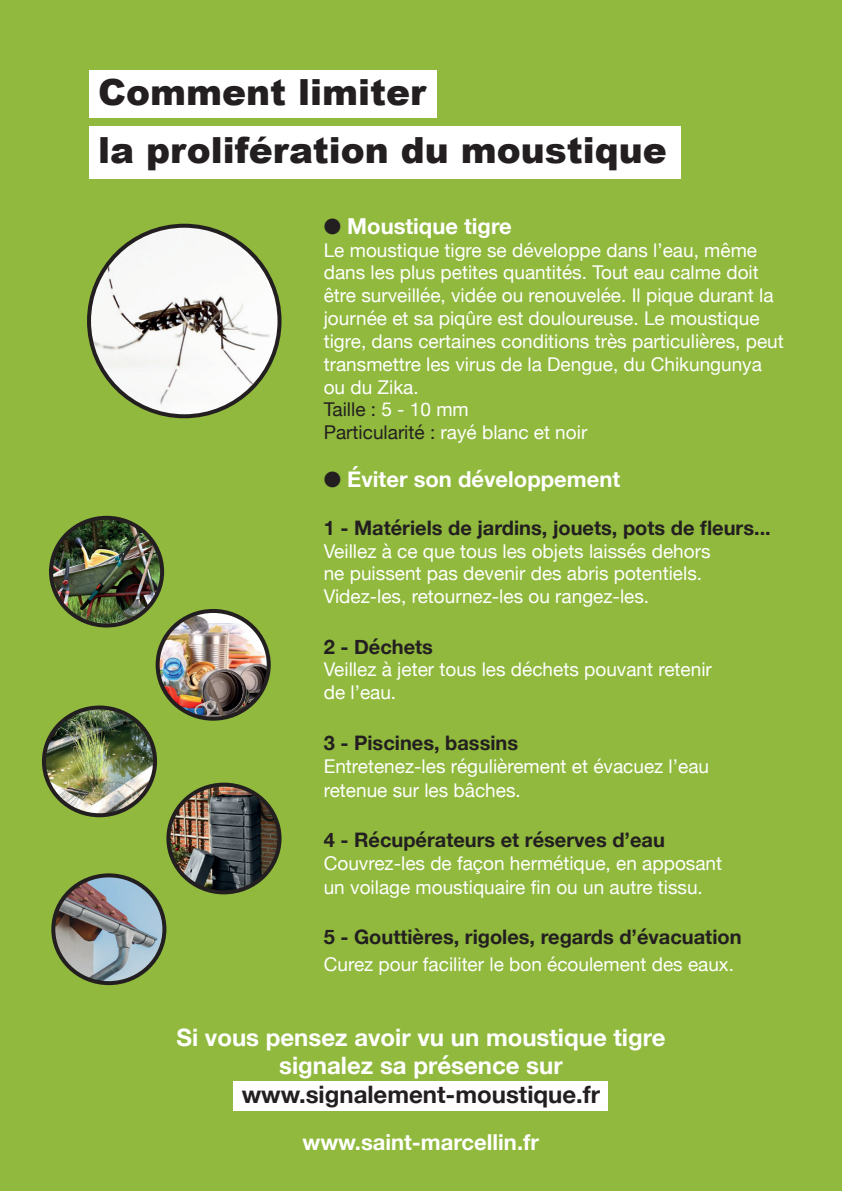
<style>
.page{position:relative;width:842px;height:1191px;background:#90b93d}
.page>*{position:absolute;margin:0;border:0;box-sizing:border-box;transform-origin:0 0}
.t1{font:900 36px/58px "Arial";color:#231f20}
.t2{font:700 24px/28.8px "Helvetica Neue";color:#fff;text-align:center}
.t3{font:700 24px "Helvetica Neue";color:#231f20}
.t4{font:700 22px "Helvetica Neue";color:#fff}
.t5{font:700 20px "Helvetica Neue";color:#231f20}
.t6{font:19px/22.8px "Helvetica Neue";color:#fff}
.s1{color:#231f20}
</style>
<div class="page">
<div style="left:89px;top:70px;width:348px;height:47px;background:#fff"></div>
<div style="left:89px;top:126px;width:591px;height:53px;background:#fff"></div>
<img style="left:89px;top:226px;width:190px;height:190px;border-radius:95px">
<div style="left:87px;top:224px;width:194px;height:194px;border:4px solid #231f20;border-radius:50%"></div>
<img style="left:51px;top:518px;width:111px;height:107px">
<div style="left:49px;top:516px;width:115px;height:111px;border:4px solid #231f20;border-radius:50%"></div>
<img style="left:158px;top:611px;width:111px;height:107px">
<div style="left:156px;top:609px;width:115px;height:111px;border:4px solid #231f20;border-radius:50%"></div>
<img style="left:44px;top:710px;width:111px;height:105px">
<div style="left:42px;top:705px;width:115px;height:112px;border:4px solid #231f20;border-radius:50%"></div>
<img style="left:168px;top:787px;width:111px;height:105px">
<div style="left:166px;top:782px;width:115px;height:112px;border:4px solid #231f20;border-radius:50%"></div>
<img style="left:53px;top:875px;width:111px;height:108px">
<div style="left:51px;top:873px;width:115px;height:112px;border:4px solid #231f20;border-radius:50%"></div>
<div style="left:233px;top:1081px;width:375px;height:30px;background:#fff"></div>
<h1 class="t1" style="left:98px;top:62px;width:570px">Comment limiter<br>la prolifération du moustique</h1>
<p class="t4" style="left:324px;top:209px;width:190px"><span class="s1">●</span> Moustique tigre</p>
<p class="t6" style="left:324px;top:240px;width:461px">Le moustique tigre se développe dans l’eau, même dans les plus petites quantités. Tout eau calme doit être surveillée, vidée ou renouvelée. Il pique durant la journée et sa piqûre est douloureuse. Le moustique tigre, dans certaines conditions très particulières, peut transmettre les virus de la Dengue, du Chikungunya ou du Zika.<br><span class="s1">Taille :</span> 5 - 10 mm<br><span class="s1">Particularité :</span> rayé blanc et noir</p>
<p class="t4" style="left:324px;top:462px;width:298px"><span class="s1">●</span> Éviter son développement</p>
<p class="t5" style="left:324px;top:512px;width:449px">1 - Matériels de jardins, jouets, pots de fleurs...</p>
<p class="t6" style="left:324px;top:540px;width:388px">Veillez à ce que tous les objets laissés dehors ne puissent pas devenir des abris potentiels.<br>Videz-les, retournez-les ou rangez-les.</p>
<p class="t5" style="left:324px;top:631px;width:111px">2 - Déchets</p>
<p class="t6" style="left:324px;top:659px;width:390px">Veillez à jeter tous les déchets pouvant retenir de l’eau.</p>
<p class="t5" style="left:324px;top:727px;width:196px">3 - Piscines, bassins</p>
<p class="t6" style="left:324px;top:755px;width:387px;line-height:24px">Entretenez-les régulièrement et évacuez l’eau retenue sur les bâches.</p>
<p class="t5" style="left:324px;top:824px;width:343px">4 - Récupérateurs et réserves d’eau</p>
<p class="t6" style="left:324px;top:852px;width:400px;line-height:24px">Couvrez-les de façon hermétique, en apposant un voilage moustiquaire fin ou un autre tissu.</p>
<p class="t5" style="left:324px;top:921px;width:419px">5 - Gouttières, rigoles, regards d’évacuation</p>
<p class="t6" style="left:324px;top:953px;width:412px">Curez pour faciliter le bon écoulement des eaux.</p>
<p class="t2" style="left:176px;top:1023px;width:490px">Si vous pensez avoir vu un moustique tigre signalez sa présence sur</p>
<p class="t3" style="left:242px;top:1076px;width:360px">www.signalement-moustique.fr</p>
<p class="t4" style="left:302px;top:1125px;width:238px">www.saint-marcellin.fr</p>
</div>
